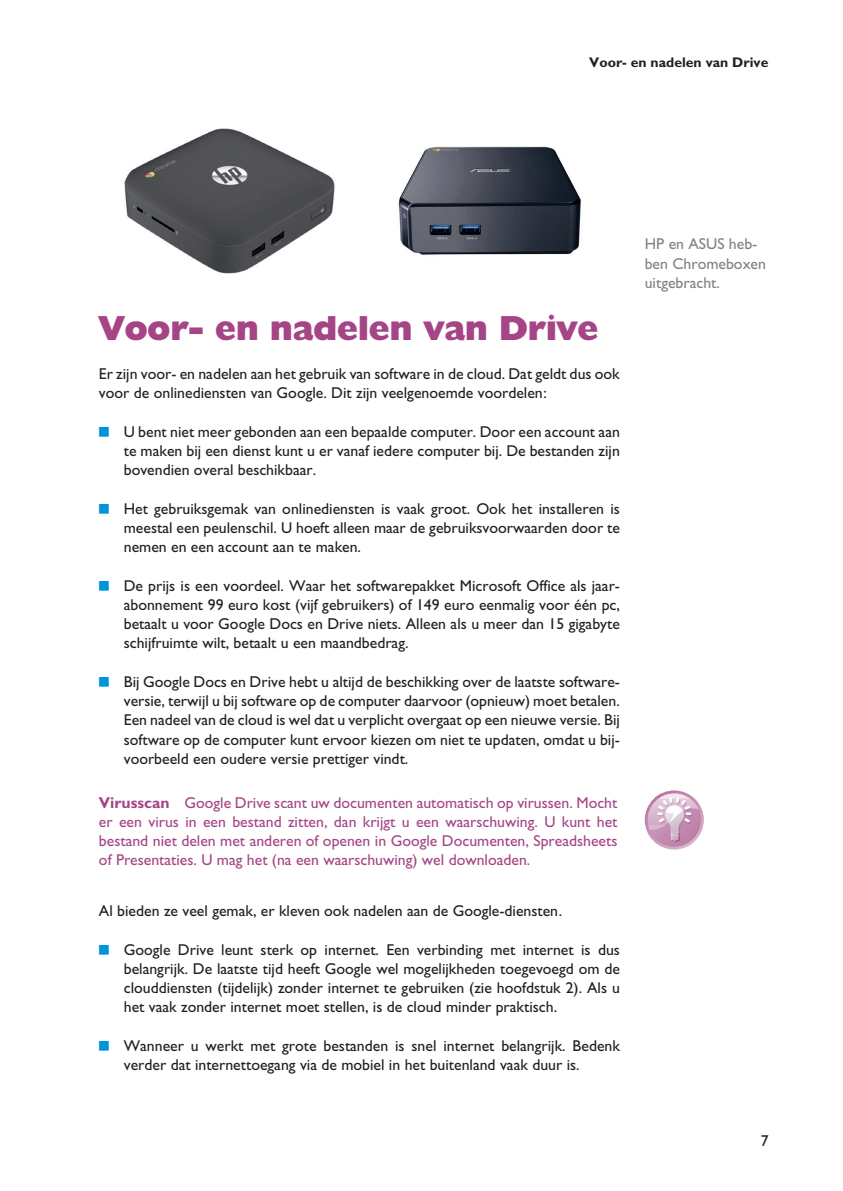
<style>
.page{position:relative;width:843px;height:1191px;background:#fff}
.page>*{position:absolute;margin:0;border:0;box-sizing:border-box;transform-origin:0 0}
.t1{font:700 35px "Humanst 521 X Bd BT";color:#a54586}
.t2{font:15.75px/19.2px "Gill Sans";color:#231f20;text-align:justify}
.t3{font:15.75px/19.2px "Gill Sans";color:#a54586;text-align:justify}
.t4{font:15.75px/19.2px "Gill Sans";color:#808285}
.t5{font:700 14px "Gill Sans";color:#231f20}
.s1{color:#0095d9}
.s2{font-weight:700}
</style>
<div class="page">
<img style="left:124px;top:128px;width:211px;height:146px">
<img style="left:398px;top:146px;width:183px;height:109px">
<svg style="left:645px;top:790px;width:59px;height:59px"></svg>
<p class="t5" style="left:589px;top:57px;width:181px">Voor- en nadelen van Drive</p>
<h1 class="t1" style="left:99px;top:316px;width:501px">Voor- en nadelen van Drive</h1>
<p class="t2" style="left:99px;top:366px;width:522px">Er zijn voor- en nadelen aan het gebruik van software in de cloud. Dat geldt dus ook voor de onlinediensten van Google. Dit zijn veelgenoemde voordelen:</p>
<p class="t2" style="left:124px;top:423px;width:498px;text-indent:-25px"><span class="s1">■</span> U bent niet meer gebonden aan een bepaalde computer. Door een account aan te maken bij een dienst kunt u er vanaf iedere computer bij. De bestanden zijn bovendien overal beschikbaar.</p>
<p class="t2" style="left:124px;top:500px;width:498px;text-indent:-25px"><span class="s1">■</span> Het gebruiksgemak van onlinediensten is vaak groot. Ook het installeren is meestal een peulenschil. U hoeft alleen maar de gebruiksvoorwaarden door te nemen en een account aan te maken.</p>
<p class="t2" style="left:124px;top:577px;width:498px;text-indent:-25px"><span class="s1">■</span> De prijs is een voordeel. Waar het softwarepakket Microsoft Office als jaar&shy;abonnement 99 euro kost (vijf gebruikers) of 149 euro eenmalig voor één pc, betaalt u voor Google Docs en Drive niets. Alleen als u meer dan 15 gigabyte schijfruimte wilt, betaalt u een maandbedrag.</p>
<p class="t2" style="left:124px;top:674px;width:498px;text-indent:-25px"><span class="s1">■</span> Bij Google Docs en Drive hebt u altijd de beschikking over de laatste software&shy;versie, terwijl u bij software op de computer daarvoor (opnieuw) moet betalen.<br>Een nadeel van de cloud is wel dat u verplicht overgaat op een nieuwe versie. Bij software op de computer kunt ervoor kiezen om niet te updaten, omdat u bij&shy;voorbeeld een oudere versie prettiger vindt.</p>
<p class="t3" style="left:99px;top:794px;width:520px"><span class="s2">Virusscan</span> Google Drive scant uw documenten automatisch op virussen. Mocht er een virus in een bestand zitten, dan krijgt u een waarschuwing. U kunt het bestand niet delen met anderen of openen in Google Documenten, Spreadsheets of Presentaties. U mag het (na een waarschuwing) wel downloaden.</p>
<p class="t2" style="left:99px;top:903px;width:465px">Al bieden ze veel gemak, er kleven ook nadelen aan de Google-diensten.</p>
<p class="t2" style="left:124px;top:941px;width:498px;text-indent:-25px"><span class="s1">■</span> Google Drive leunt sterk op internet. Een verbinding met internet is dus belangrijk. De laatste tijd heeft Google wel mogelijkheden toegevoegd om de clouddiensten (tijdelijk) zonder internet te gebruiken (zie hoofdstuk 2). Als u het vaak zonder internet moet stellen, is de cloud minder praktisch.</p>
<p class="t2" style="left:124px;top:1038px;width:498px;text-indent:-25px"><span class="s1">■</span> Wanneer u werkt met grote bestanden is snel internet belangrijk. Bedenk verder dat internettoegang via de mobiel in het buitenland vaak duur is.</p>
<p class="t4" style="left:645px;top:236px;width:123px">HP en ASUS heb&shy;ben Chromeboxen uitgebracht.</p>
<p class="t2" style="left:761px;top:1133px;width:9px">7</p>
</div>
